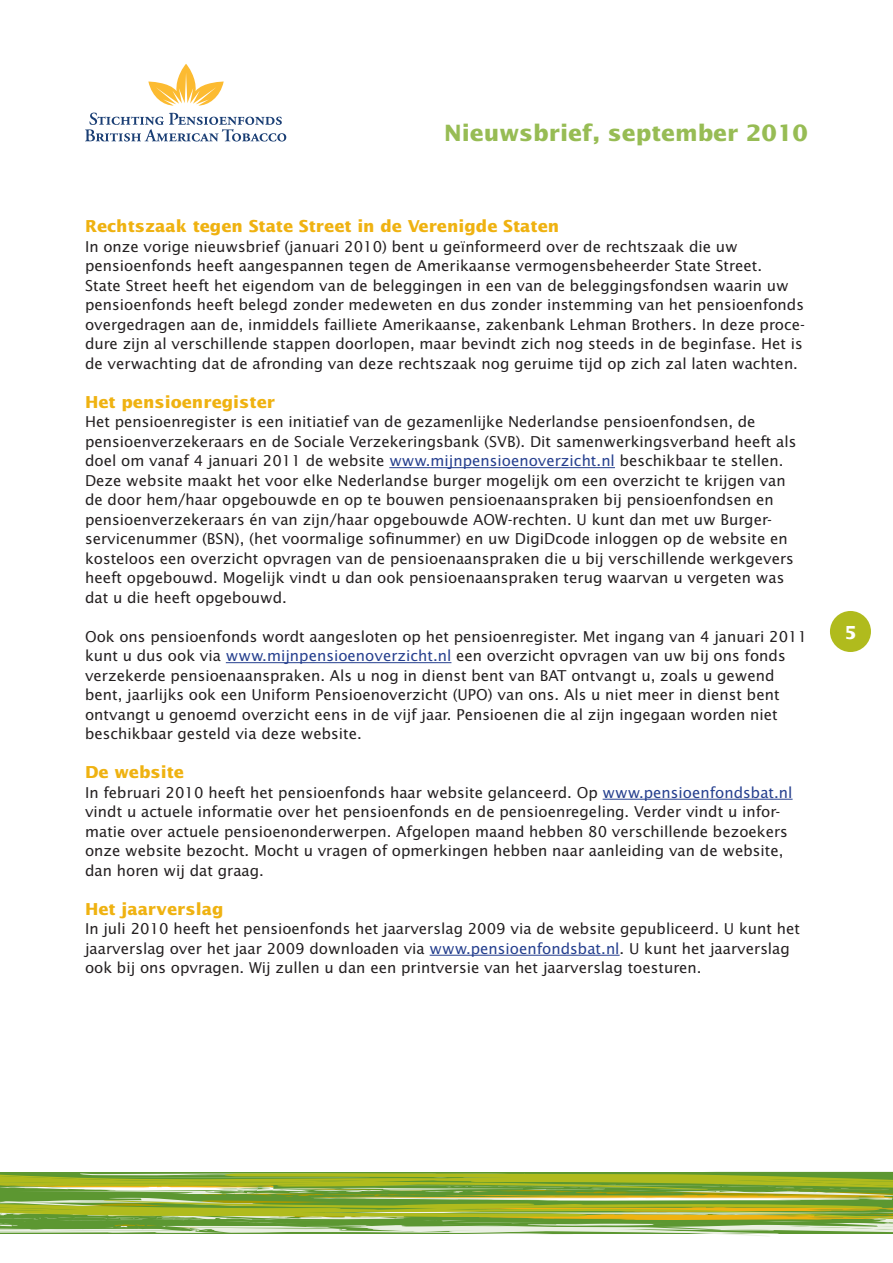
<style>
.page{position:relative;width:893px;height:1263px;background:#fff}
.page>*{position:absolute;margin:0;border:0;box-sizing:border-box;transform-origin:0 0}
.t1{font:700 22.5px "Lucida Sans";color:#97bc54}
.t2{font:700 18px "Lucida Sans";color:#fff}
.t3{font:700 16.5px "Lucida Sans";color:#efb211}
.t4{font:15px/19.5px "Lucida Sans";color:#231f20}
.s1{color:#253f8e}
</style>
<div class="page">
<svg style="left:148px;top:64px;width:76px;height:42px"></svg>
<svg style="left:85px;top:113px;width:201px;height:29px"></svg>
<svg style="left:0;top:1172px;width:893px;height:64px"></svg>
<div style="left:830px;top:611px;width:41px;height:41px;background:#b0bb1d;border-radius:50%"></div>
<hr style="left:389px;top:467px;width:226px;height:1px;background:#253f8e">
<hr style="left:226px;top:662px;width:225px;height:1px;background:#253f8e">
<hr style="left:603px;top:799px;width:190px;height:1px;background:#253f8e">
<hr style="left:430px;top:955px;width:190px;height:1px;background:#253f8e">
<h1 class="t1" style="left:444px;top:124px;width:365px">Nieuwsbrief, september 2010</h1>
<p class="t3" style="left:85px;top:219px;width:476px">Rechtszaak tegen State Street in de Verenigde Staten</p>
<p class="t4" style="left:85px;top:238px;width:721px">In onze vorige nieuwsbrief (januari 2010) bent u geïnformeerd over de rechtszaak die uw pensioen fonds heeft aangespannen tegen de Amerikaanse vermogensbeheerder State Street.<br>State Street heeft het eigendom van de beleggingen in een van de beleggingsfondsen waarin uw pensioen fonds heeft belegd zonder medeweten en dus zonder instemming van het pensioenfonds overgedragen aan de, inmiddels failliete Amerikaanse, zakenbank Lehman Brothers. In deze proce&shy;dure zijn al verschillende stappen doorlopen, maar bevindt zich nog steeds in de beginfase. Het is de verwachting dat de afronding van deze rechtszaak nog geruime tijd op zich zal laten wachten.</p>
<p class="t3" style="left:85px;top:395px;width:192px">Het pensioenregister</p>
<p class="t4" style="left:85px;top:413px;width:713px">Het pensioenregister is een initiatief van de gezamenlijke Nederlandse pensioenfondsen, de pensioen verzekeraars en de Sociale Verzekeringsbank (SVB). Dit samenwerkingsverband heeft als doel om vanaf 4 januari 2011 de website <span class="s1">www.mijnpensioenoverzicht.nl</span> beschikbaar te stellen.<br>Deze website maakt het voor elke Nederlandse burger mogelijk om een overzicht te krijgen van de door hem/haar opgebouwde en op te bouwen pensioenaanspraken bij pensioenfondsen en pensioenverzekeraars én van zijn/haar opgebouwde AOW-rechten. U kunt dan met uw Burger&shy;servicenummer (BSN), (het voormalige sofinummer) en uw DigiDcode inloggen op de website en kosteloos een overzicht opvragen van de pensioenaanspraken die u bij verschillende werkgevers heeft opgebouwd. Mogelijk vindt u dan ook pensioenaanspraken terug waarvan u vergeten was dat u die heeft opgebouwd.</p>
<p class="t4" style="left:85px;top:628px;width:724px">Ook ons pensioenfonds wordt aangesloten op het pensioenregister. Met ingang van 4 januari 2011 kunt u dus ook via <span class="s1">www.mijnpensioenoverzicht.nl</span> een overzicht opvragen van uw bij ons fonds verzekerde pensioenaanspraken. Als u nog in dienst bent van BAT ontvangt u, zoals u gewend bent, jaarlijks ook een Uniform Pensioenoverzicht (UPO) van ons. Als u niet meer in dienst bent ontvangt u genoemd overzicht eens in de vijf jaar. Pensioenen die al zijn ingegaan worden niet beschikbaar gesteld via deze website.</p>
<p class="t3" style="left:85px;top:765px;width:101px">De website</p>
<p class="t4" style="left:85px;top:784px;width:709px">In februari 2010 heeft het pensioenfonds haar website gelanceerd. Op <span class="s1">www.pensioenfondsbat.nl </span>vindt u actuele informatie over het pensioenfonds en de pensioenregeling. Verder vindt u infor&shy;matie over actuele pensioenonderwerpen. Afgelopen maand hebben 80 verschillende bezoekers onze website bezocht. Mocht u vragen of opmerkingen hebben naar aanleiding van de website, dan horen wij dat graag.</p>
<p class="t3" style="left:85px;top:902px;width:140px">Het jaarverslag</p>
<p class="t4" style="left:85px;top:920px;width:716px">In juli 2010 heeft het pensioenfonds het jaarverslag 2009 via de website gepubliceerd. U kunt het jaarverslag over het jaar 2009 downloaden via <span class="s1">www.pensioenfondsbat.nl</span>. U kunt het jaarverslag ook bij ons opvragen. Wij zullen u dan een printversie van het jaarverslag toesturen.</p>
<p class="t2" style="left:844px;top:625px;width:14px">5</p>
</div>
